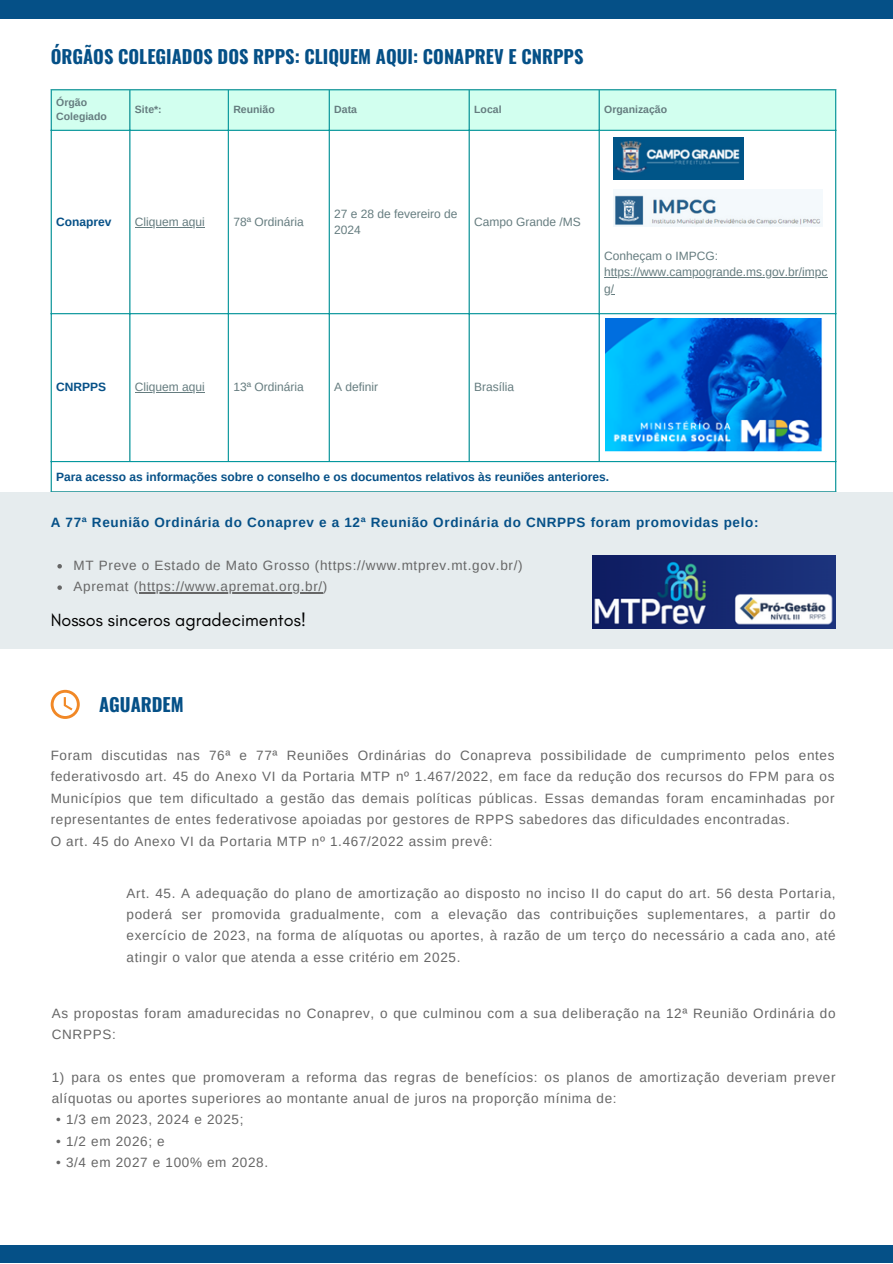
<style>
.page{position:relative;width:893px;height:1264px;background:#fff}
.page>*{position:absolute;margin:0;border:0;box-sizing:border-box;transform-origin:0 0}
.t1{font:700 18.3px "Oswald";color:#055087}
.t2{font:18px "Glacial Indifference";color:#000}
.t3{font:13.5px/21.3px "Arimo";letter-spacing:.05em;color:#666;text-align:justify}
.t4{font:700 13.5px "Arimo";letter-spacing:.05em;color:#055087}
.t5{font:12px/16.6px "Arimo";color:#657c7f}
.t6{font:700 12px "Arimo";color:#055087}
.t7{font:700 10.5px/14px "Arimo";color:#657c7f}
</style>
<div class="page">
<div style="left:0;top:0;width:892px;height:19px;background:#055087"></div>
<div style="left:0;top:1244px;width:892px;height:18px;background:#055087"></div>
<div style="left:52px;top:90px;width:783px;height:40px;background:#d2ffef"></div>
<hr style="left:135px;top:227px;width:70px;height:1px;background:#657c7f">
<hr style="left:604px;top:277px;width:223px;height:1px;background:#657c7f">
<hr style="left:135px;top:392px;width:70px;height:1px;background:#657c7f">
<hr style="left:51px;top:90px;width:1px;height:401px;background:#03989e">
<hr style="left:129px;top:90px;width:1px;height:371px;background:#03989e">
<hr style="left:228px;top:90px;width:1px;height:371px;background:#03989e">
<hr style="left:328px;top:90px;width:2px;height:371px;background:#03989e">
<hr style="left:468px;top:90px;width:1px;height:371px;background:#03989e">
<hr style="left:598px;top:90px;width:1px;height:371px;background:#03989e">
<hr style="left:835px;top:90px;width:1px;height:401px;background:#03989e">
<hr style="left:51px;top:89px;width:785px;height:1px;background:#03989e">
<hr style="left:51px;top:130px;width:785px;height:1px;background:#03989e">
<hr style="left:51px;top:313px;width:785px;height:1px;background:#03989e">
<hr style="left:51px;top:461px;width:785px;height:1px;background:#03989e">
<hr style="left:51px;top:491px;width:785px;height:1px;background:#03989e">
<img style="left:613px;top:137px;width:130px;height:43px">
<img style="left:613px;top:189px;width:209px;height:37px">
<img style="left:605px;top:319px;width:217px;height:132px">
<div style="left:0;top:492px;width:892px;height:157px;background:#e6ecee"></div>
<img style="left:592px;top:555px;width:243px;height:73px">
<svg style="left:51px;top:690px;width:29px;height:29px"></svg>
<svg style="left:57px;top:564px;width:5px;height:4px"></svg>
<svg style="left:57px;top:585px;width:5px;height:5px"></svg>
<hr style="left:139px;top:592px;width:184px;height:1px;background:#666">
<p class="t1" style="left:51px;top:43px;width:534px">ÓRGÃOS COLEGIADOS DOS RPPS: CLIQUEM AQUI: CONAPREV E CNRPPS</p>
<p class="t7" style="left:56px;top:96px;width:52px">Órgão<br>Colegiado</p>
<p class="t7" style="left:135px;top:103px;width:28px">Site*:</p>
<p class="t7" style="left:233px;top:103px;width:43px">Reunião</p>
<p class="t7" style="left:334px;top:103px;width:24px">Data</p>
<p class="t7" style="left:474px;top:103px;width:29px">Local</p>
<p class="t7" style="left:604px;top:103px;width:64px">Organização</p>
<p class="t6" style="left:56px;top:215px;width:57px">Conaprev</p>
<p class="t5" style="left:135px;top:214px;width:71px">Cliquem aqui</p>
<p class="t5" style="left:233px;top:214px;width:72px">78ª Ordinária</p>
<p class="t5" style="left:334px;top:205px;width:125px">27 e 28 de fevereiro de<br>2024</p>
<p class="t5" style="left:474px;top:214px;width:108px">Campo Grande /MS</p>
<p class="t5" style="left:604px;top:247px;width:225px">Conheçam o IMPCG: https://www.campogrande.ms.gov.br/impc g/</p>
<p class="t6" style="left:56px;top:380px;width:51px">CNRPPS</p>
<p class="t5" style="left:135px;top:379px;width:71px">Cliquem aqui</p>
<p class="t5" style="left:233px;top:379px;width:72px">13ª Ordinária</p>
<p class="t5" style="left:334px;top:379px;width:45px">A definir</p>
<p class="t5" style="left:474px;top:379px;width:41px">Brasília</p>
<p class="t6" style="left:56px;top:470px;width:554px">Para acesso as informações sobre o conselho e os documentos relativos às reuniões anteriores.</p>
<p class="t4" style="left:51px;top:514px;width:709px">A 77ª Reunião Ordinária do Conaprev e a 12ª Reunião Ordinária do CNRPPS foram promovidas pelo:</p>
<p class="t3" style="left:74px;top:554px;width:450px">MT Preve o Estado de Mato Grosso (https://www.mtprev.mt.gov.br/)</p>
<p class="t3" style="left:74px;top:575px;width:255px">Apremat (https://www.apremat.org.br/)</p>
<p class="t2" style="left:51px;top:609px;width:257px">Nossos sinceros agradecimentos!</p>
<p class="t1" style="left:99px;top:690px;width:86px">AGUARDEM</p>
<p class="t3" style="left:51px;top:744px;width:785px">Foram discutidas nas 76ª e 77ª Reuniões Ordinárias do Conapreva possibilidade de cumprimento pelos entes federativosdo art. 45 do Anexo VI da Portaria MTP nº 1.467/2022, em face da redução dos recursos do FPM para os Municípios que tem dificultado a gestão das demais políticas públicas. Essas demandas foram encaminhadas por representantes de entes federativose apoiadas por gestores de RPPS sabedores das dificuldades encontradas.</p>
<p class="t3" style="left:51px;top:830px;width:443px">O art. 45 do Anexo VI da Portaria MTP nº 1.467/2022 assim prevê:</p>
<p class="t3" style="left:127px;top:882px;width:710px">Art. 45. A adequação do plano de amortização ao disposto no inciso II do caput do art. 56 desta Portaria, poderá ser promovida gradualmente, com a elevação das contribuições suplementares, a partir do exercício de 2023, na forma de alíquotas ou aportes, à razão de um terço do necessário a cada ano, até atingir o valor que atenda a esse critério em 2025.</p>
<p class="t3" style="left:52px;top:1002px;width:785px">As propostas foram amadurecidas no Conaprev, o que culminou com a sua deliberação na 12ª Reunião Ordinária do<br>CNRPPS:</p>
<p class="t3" style="left:52px;top:1066px;width:785px">1) para os entes que promoveram a reforma das regras de benefícios: os planos de amortização deveriam prever alíquotas ou aportes superiores ao montante anual de juros na proporção mínima de:</p>
<p class="t3" style="left:56px;top:1108px;width:189px">• 1/3 em 2023, 2024 e 2025;</p>
<p class="t3" style="left:56px;top:1130px;width:110px">• 1/2 em 2026; e</p>
<p class="t3" style="left:56px;top:1151px;width:213px">• 3/4 em 2027 e 100% em 2028.</p>
</div>
